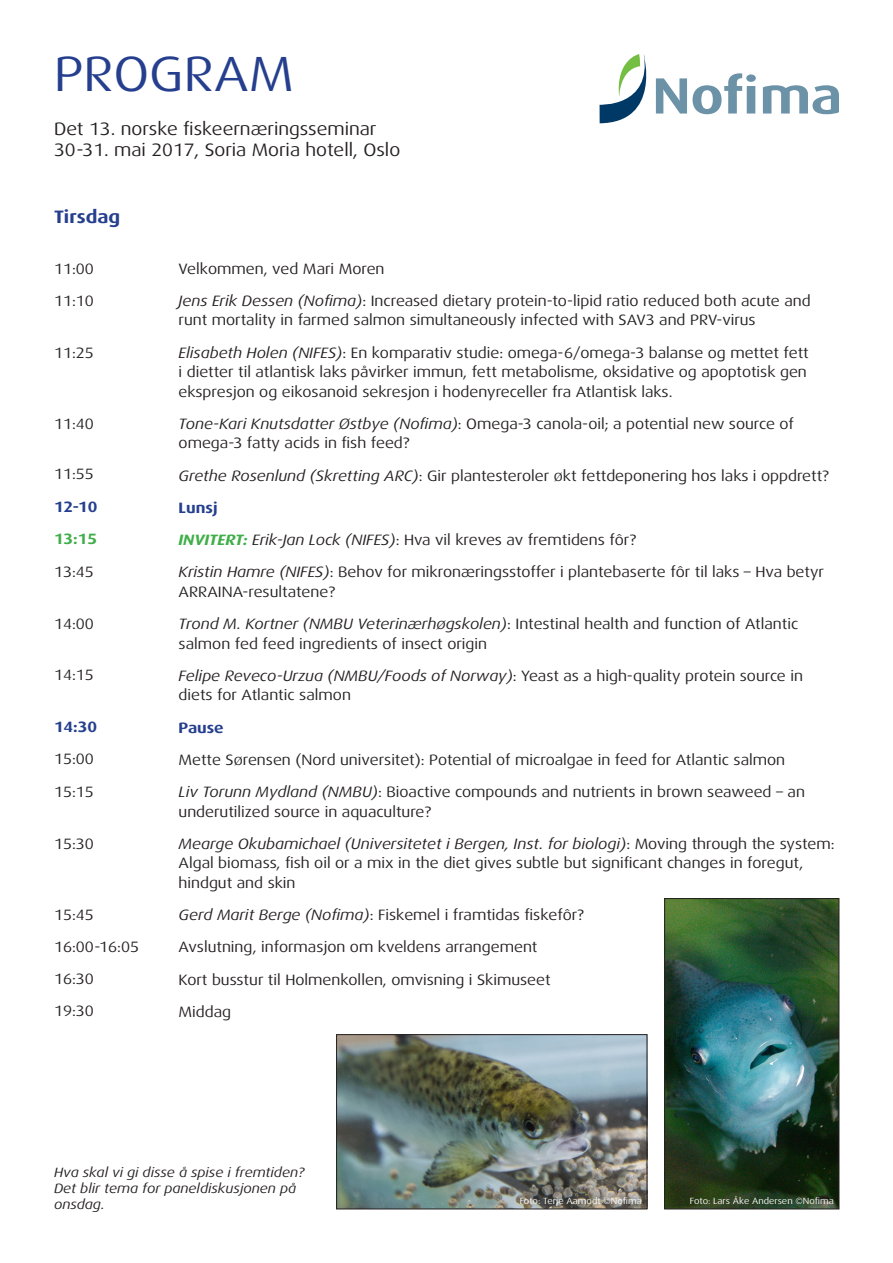
<style>
.page{position:relative;width:893px;height:1263px;background:#fff}
.page>*{position:absolute;margin:0;border:0;box-sizing:border-box;transform-origin:0 0}
.t1{font:49.5px "Dax Wide";color:#253f8e}
.t2{font:18px "Dax Wide";color:#231f20}
.t3{font:700 18px "Dax Wide";color:#253f8e}
.t4{font:15px/19.5px "Dax Wide";color:#231f20}
.t5{font:700 15px "Dax Wide";color:#253f8e}
.t6{font:700 15px "Dax Wide";color:#40ae49}
.t7{font:italic 13.5px/16.2px "Dax Wide";color:#231f20}
.t8{font:9px "Dax Wide";color:#fff}
.s1{font-style:italic}
.s2{font-weight:700;font-style:italic;color:#40ae49}
</style>
<div class="page">
<svg style="left:600px;top:54px;width:156px;height:69px"></svg>
<svg style="left:763px;top:85px;width:76px;height:29px"></svg>
<img style="left:666px;top:900px;width:171px;height:307px">
<div style="left:664px;top:898px;width:175px;height:311px;border:1px solid #231f20"></div>
<img style="left:338px;top:1036px;width:307px;height:171px">
<div style="left:336px;top:1034px;width:311px;height:175px;border:1px solid #231f20"></div>
<p class="t1" style="left:54px;top:46px;width:241px">PROGRAM</p>
<p class="t2" style="left:54px;top:118px;width:324px">Det 13. norske fiskeernæringsseminar</p>
<p class="t2" style="left:54px;top:140px;width:348px">30-31. mai 2017, Soria Moria hotell, Oslo</p>
<p class="t3" style="left:54px;top:206px;width:68px">Tirsdag</p>
<p class="t4" style="left:54px;top:259px;width:41px">11:00</p>
<p class="t4" style="left:54px;top:291px;width:41px">11:10</p>
<p class="t4" style="left:54px;top:343px;width:41px">11:25</p>
<p class="t4" style="left:54px;top:415px;width:41px">11:40</p>
<p class="t4" style="left:54px;top:465px;width:41px">11:55</p>
<p class="t5" style="left:54px;top:498px;width:45px">12-10</p>
<p class="t6" style="left:54px;top:530px;width:45px">13:15</p>
<p class="t4" style="left:54px;top:562px;width:41px">13:45</p>
<p class="t4" style="left:54px;top:614px;width:41px">14:00</p>
<p class="t4" style="left:54px;top:665px;width:41px">14:15</p>
<p class="t5" style="left:54px;top:718px;width:45px">14:30</p>
<p class="t4" style="left:54px;top:749px;width:41px">15:00</p>
<p class="t4" style="left:54px;top:782px;width:41px">15:15</p>
<p class="t4" style="left:54px;top:834px;width:41px">15:30</p>
<p class="t4" style="left:54px;top:905px;width:41px">15:45</p>
<p class="t4" style="left:54px;top:937px;width:87px">16:00-16:05</p>
<p class="t4" style="left:54px;top:969px;width:41px">16:30</p>
<p class="t4" style="left:54px;top:1001px;width:41px">19:30</p>
<p class="t4" style="left:179px;top:259px;width:207px">Velkommen, ved Mari Moren</p>
<p class="t4" style="left:179px;top:291px;width:634px"><span class="s1">Jens Erik Dessen (Nofima)</span>: Increased dietary protein-to-lipid ratio reduced both acute and runt mortality in farmed salmon simultaneously infected with SAV3 and PRV-virus</p>
<p class="t4" style="left:179px;top:343px;width:632px"><span class="s1">Elisabeth Holen (NIFES)</span>: En komparativ studie: omega-6/omega-3 balanse og mettet fett i dietter til atlantisk laks påvirker immun, fett metabolisme, oksidative og apoptotisk gen ekspresjon og eikosanoid sekresjon i hodenyreceller fra Atlantisk laks.</p>
<p class="t4" style="left:179px;top:414px;width:617px"><span class="s1">Tone-Kari Knutsdatter Østbye (Nofima)</span>: Omega-3 canola-oil; a potential new source of omega-3 fatty acids in fish feed?</p>
<p class="t4" style="left:179px;top:466px;width:652px"><span class="s1">Grethe Rosenlund (Skretting ARC)</span>: Gir plantesteroler økt fettdeponering hos laks i oppdrett?</p>
<p class="t5" style="left:179px;top:499px;width:41px">Lunsj</p>
<p class="t4" style="left:179px;top:530px;width:459px"><span class="s2">INVITERT:</span> <span class="s1">Erik-Jan Lock (NIFES)</span>: Hva vil kreves av fremtidens fôr?</p>
<p class="t4" style="left:179px;top:562px;width:647px"><span class="s1">Kristin Hamre (NIFES)</span>: Behov for mikronæringsstoffer i plantebaserte fôr til laks – Hva betyr<br>ARRAINA-resultatene?</p>
<p class="t4" style="left:179px;top:614px;width:621px"><span class="s1">Trond M. Kortner (NMBU Veterinærhøgskolen)</span>: Intestinal health and function of Atlantic salmon fed feed ingredients of insect origin</p>
<p class="t4" style="left:179px;top:666px;width:626px"><span class="s1">Felipe Reveco-Urzua (NMBU/Foods of Norway)</span>: Yeast as a high-quality protein source in diets for Atlantic salmon</p>
<p class="t5" style="left:179px;top:719px;width:47px">Pause</p>
<p class="t4" style="left:179px;top:750px;width:608px">Mette Sørensen (Nord universitet): Potential of microalgae in feed for Atlantic salmon</p>
<p class="t4" style="left:179px;top:782px;width:628px"><span class="s1">Liv Torunn Mydland (NMBU)</span>: Bioactive compounds and nutrients in brown seaweed – an underutilized source in aquaculture?</p>
<p class="t4" style="left:179px;top:834px;width:657px"><span class="s1">Mearge Okubamichael (Universitetet i Bergen, Inst. for biologi)</span>: Moving through the system:<br>Algal biomass, fish oil or a mix in the diet gives subtle but significant changes in foregut, hindgut and skin</p>
<p class="t4" style="left:179px;top:905px;width:407px"><span class="s1">Gerd Marit Berge (Nofima)</span>: Fiskemel i framtidas fiskefôr?</p>
<p class="t4" style="left:179px;top:938px;width:360px">Avslutning, informasjon om kveldens arrangement</p>
<p class="t4" style="left:179px;top:970px;width:374px">Kort busstur til Holmenkollen, omvisning i Skimuseet</p>
<p class="t4" style="left:179px;top:1002px;width:54px">Middag</p>
<p class="t7" style="left:54px;top:1164px;width:252px">Hva skal vi gi disse å spise i fremtiden?<br>Det blir tema for paneldiskusjonen på onsdag.</p>
<p class="t8" style="left:520px;top:1195px;width:124px">Foto: Terje Aamodt ©Nofima</p>
<p class="t8" style="left:690px;top:1195px;width:146px">Foto: Lars Åke Andersen ©Nofima</p>
</div>
